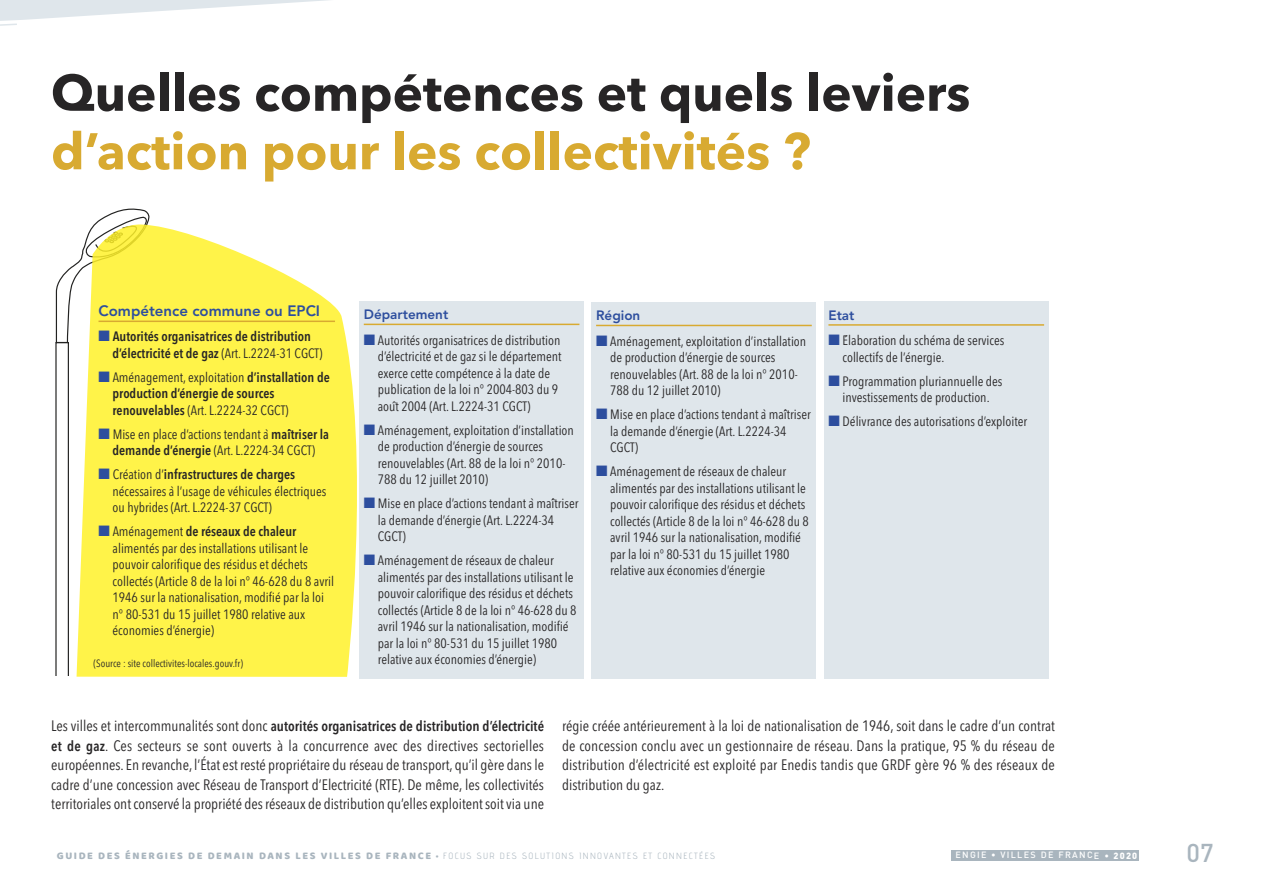
<style>
.page{position:relative;width:1263px;height:893px;background:#fff}
.page>*{position:absolute;margin:0;border:0;box-sizing:border-box;transform-origin:0 0}
.t1{font:700 51px "Avenir Next";color:#272526}
.t2{font:700 51px "Avenir Next";color:#d8aa31}
.t3{font:500 25.5px "DIN Pro";color:#a9b5be}
.t4{font:15px/19.5px "Avenir Next Condensed";color:#272526;text-align:justify}
.t5{font:800 15px "Avenir";color:#2d4e9e}
.t6{font:600 14.25px "Avenir Next Condensed";color:#272526}
.t7{font:13.5px/16.5px "Avenir Next Condensed";color:#272526}
.t8{font:600 13.5px/16.5px "Avenir Next Condensed";color:#272526}
.t9{font:800 13.5px "Avenir";color:#2d4e9e}
.t10{font:10.5px "Baloo";letter-spacing:.15em;color:#a9b5be}
.t11{font:10.5px "Avenir Next Condensed";color:#272526}
.t12{font:500 9px "DIN Pro";letter-spacing:.14em;color:#fff}
.s1{color:#2d4e9e}
.s2{font-weight:400}
.s3{font-weight:600}
.s4{font-weight:400;font-size:15px}
.s5{font-weight:600;font-size:14.25px}
.s6{font-size:9px}
.s7{font-family:"Advent Pro";font-size:9px}
.s8{font-weight:900}
</style>
<div class="page">
<svg style="left:55px;top:208px;width:95px;height:467px"></svg>
<div style="left:951px;top:850px;width:188px;height:10px;background:#a9b5be"></div>
<svg style="left:0;top:0;width:329px;height:21px;fill:#e5eaee"></svg>
<svg style="left:0;top:23px;width:17px;height:3px"></svg>
<svg style="left:77px;top:224px;width:280px;height:453px;background:#fef45c"></svg>
<hr style="left:99px;top:321px;width:236px;height:1px;background:#d8aa31">
<div style="left:824px;top:302px;width:224px;height:377px;background:#dfe6eb"></div>
<hr style="left:828px;top:324px;width:216px;height:2px;background:#d8aa31">
<div style="left:359px;top:301px;width:225px;height:377px;background:#dfe6eb"></div>
<hr style="left:364px;top:324px;width:215px;height:1px;background:#d8aa31">
<div style="left:592px;top:302px;width:224px;height:376px;background:#dfe6eb"></div>
<hr style="left:596px;top:325px;width:216px;height:1px;background:#d8aa31">
<h1 class="t1" style="left:51px;top:49px;width:921px">Quelles compétences et quels leviers</h1>
<h1 class="t2" style="left:51px;top:107px;width:761px">d’action pour les collectivités ?</h1>
<p class="t5" style="left:99px;top:299px;width:223px">Compétence commune ou EPCI</p>
<p class="t8" style="left:113px;top:328px;width:212px;text-indent:-14px"><span class="s1">■</span> Autorités organisatrices de distribution d’électricitéet de gaz <span class="s2">(Art.L.2224-31 CGCT)</span></p>
<p class="t8" style="left:113px;top:368px;width:219px;text-indent:-14px"><span class="s1">■</span> <span class="s2">Aménagement, exploitation</span> d’installation de production d’énergie de sources renouvelables <span class="s2">(Art.L.2224-32 CGCT)</span></p>
<p class="t7" style="left:99px;top:425px;width:232px;text-align:center"><span class="s1">■</span> Mise en place d’actions tendant à<span class="s3">maîtriser la demande d’énergie</span> (Art. L.2224-34 CGCT)</p>
<p class="t7" style="left:113px;top:466px;width:215px;text-indent:-14px"><span class="s1">■</span> Création d’<span class="s3">infrastructures de charges </span>nécessaires àl’usage de véhicules électriques ou hybrides (Art. L.2224-37 CGCT)</p>
<p class="t7" style="left:113px;top:523px;width:223px;text-indent:-14px"><span class="s1">■</span> Aménagement <span class="s3">de réseaux de chaleur </span>alimentés par des installations utilisant le pouvoir calorifique des résidus et déchets collectés (Article 8 de la loi n° 46-628 du 8 avril 1946 sur la nationalisation, modifiépar la loi n° 80-531 du 15 juillet 1980 relative aux économies d’énergie)</p>
<p class="t11" style="left:94px;top:654px;width:151px">(Source : site collectivites-locales.gouv.fr)</p>
<p class="t9" style="left:364px;top:304px;width:86px">Département</p>
<p class="t7" style="left:378px;top:331px;width:185px;text-indent:-14px"><span class="s1">■</span> Autorités organisatrices de distribution d’électricitéet de gaz si le département exerce cette compétence àla date de publication de la loi n° 2004-803 du 9 août 2004 (Art.L.2224-31 CGCT)</p>
<p class="t7" style="left:378px;top:421px;width:198px;text-indent:-14px"><span class="s1">■</span> Aménagement, exploitation d’installation de production d’énergie de sources renouvelables (Art. 88 de la loi n° 2010- 788 du 12 juillet 2010)</p>
<p class="t7" style="left:378px;top:495px;width:202px;text-indent:-14px"><span class="s1">■</span> Mise en place d’actions tendant àmaîtriser la demande d’énergie (Art.L.2224-34<br>CGCT)</p>
<p class="t7" style="left:378px;top:552px;width:200px;text-indent:-14px"><span class="s1">■</span> Aménagement de réseaux de chaleur alimentés par des installations utilisant le pouvoir calorifique des résidus et déchets collectés (Article 8 de la loi n° 46-628 du 8 avril 1946 sur la nationalisation, modifié par la loi n° 80-531 du 15 juillet 1980 relative aux économies d’énergie)</p>
<p class="t9" style="left:596px;top:305px;width:46px">Région</p>
<p class="t7" style="left:610px;top:332px;width:198px;text-indent:-14px"><span class="s1">■</span> Aménagement, exploitation d’installation de production d’énergie de sources renouvelables (Art. 88 de la loi n° 2010- 788 du 12 juillet 2010)</p>
<p class="t7" style="left:610px;top:406px;width:202px;text-indent:-14px"><span class="s1">■</span> Mise en place d’actions tendant àmaîtriser la demande d’énergie (Art. L.2224-34<br>CGCT)</p>
<p class="t7" style="left:610px;top:463px;width:200px;text-indent:-14px"><span class="s1">■</span> Aménagement de réseaux de chaleur alimentés par des installations utilisant le pouvoir calorifique des résidus et déchets collectés (Article 8 de la loi n° 46-628 du 8 avril 1946 sur la nationalisation, modifié par la loi n° 80-531 du 15 juillet 1980 relative aux économies d’énergie</p>
<p class="t9" style="left:828px;top:305px;width:28px">Etat</p>
<p class="t7" style="left:842px;top:332px;width:163px;text-indent:-14px"><span class="s1">■</span> Élaboration du schéma de services collectifs de l’énergie.</p>
<p class="t7" style="left:828px;top:372px;width:176px;text-align:center"><span class="s1">■</span> Programmation pluriannuelle des investissements de production.</p>
<p class="t7" style="left:828px;top:413px;width:200px"><span class="s1">■</span> Délivrance des autorisations d’exploiter</p>
<p class="t6" style="left:51px;top:714px;width:494px"><span class="s4">Les villes et intercommunalités sont donc</span> autorités organisatrices de distribution d’électricité</p>
<p class="t4" style="left:51px;top:735px;width:494px"><span class="s5">et de gaz</span>. Ces secteurs se sont ouverts à la concurrence avec des directives sectorielles européennes. En revanche, l’État est resté propriétaire du réseau de transport, qu’il gère dans le cadre d’une concession avec Réseau de Transport d’Electricité (RTE). De même, les collectivités territoriales ont conservé la propriété des réseaux de distribution qu’elles exploitent soit via une</p>
<p class="t4" style="left:562px;top:716px;width:494px">régie créée antérieurement à la loi de nationalisation de 1946, soit dans le cadre d’un contrat de concession conclu avec un gestionnaire de réseau. Dans la pratique, 95 % du réseau de distribution d’électricité est exploité par Enedis tandis que GRDF gère 96 % des réseaux de distribution du gaz.</p>
<p class="t10" style="left:57px;top:849px;width:660px">GUIDE DES ÉNERGIES DE DEMAIN DANS LES VILLES DE FRANCE <span class="s6">•</span> <span class="s7">FOCUS SUR DES SOLUTIONS INNOVANTES ET CONNECTÉES</span></p>
<p class="t12" style="left:955px;top:852px;width:183px">ENGIE • VILLES DE FRANCE • <span class="s8">2020</span></p>
<h2 class="t3" style="left:1186px;top:844px;width:29px">07</h2>
</div>
